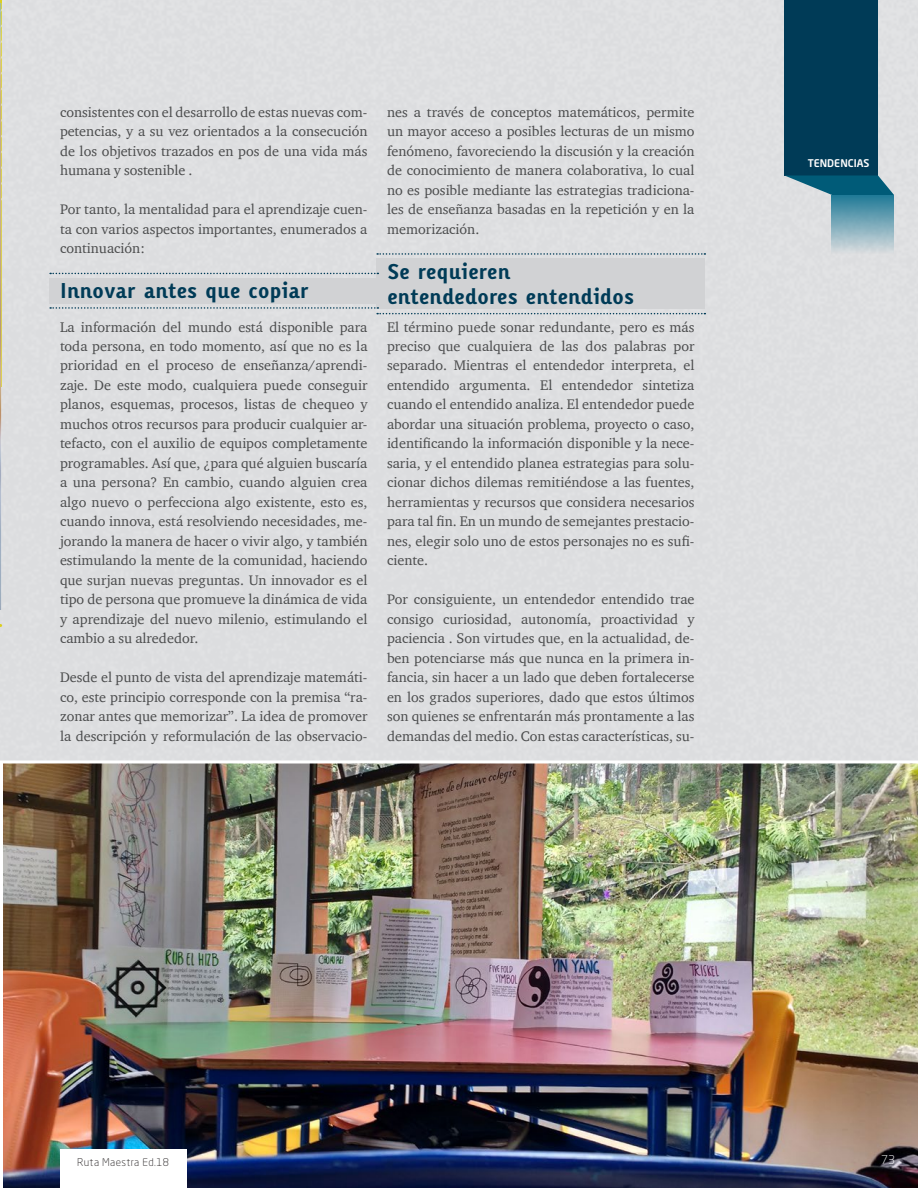
<style>
.page{position:relative;width:918px;height:1188px;background:#dedfe0}
.page>*{position:absolute;margin:0;border:0;box-sizing:border-box;transform-origin:0 0}
.t1{font:700 21px/25.2px "Karbid";letter-spacing:-.01em;color:#003b57}
.t2{font:14.25px/19.5px "Charter ITC";color:#4b4c4d;text-align:justify}
.t3{font:300 12px "Neo Sans Pro";color:#fff}
.t4{font:300 10.5px "Neo Sans Pro";letter-spacing:.04em;color:#231f20}
.t5{font:500 10.5px "Neo Sans Pro";color:#fff}
</style>
<div class="page">
<svg style="left:0;top:0;width:1px;height:627px"></svg>
<div style="left:376px;top:258px;width:329px;height:51px;background:#d1d2d4"></div>
<svg style="left:377px;top:253px;width:328px;height:2px"></svg>
<div style="left:49px;top:278px;width:329px;height:25px;background:#d1d2d4"></div>
<svg style="left:50px;top:273px;width:328px;height:1px"></svg>
<svg style="left:50px;top:307px;width:655px;height:7px"></svg>
<img style="left:0;top:760px;width:918px;height:428px">
<div style="left:60px;top:1149px;width:126px;height:39px;background:#fff"></div>
<div style="left:784px;top:0;width:94px;height:175px;background:#003b57"></div>
<svg style="left:786px;top:176px;width:108px;height:19px"></svg>
<div style="left:831px;top:195px;width:63px;height:59px;background:linear-gradient(to bottom,#1f7997,#dbdee0)"></div>
<p class="t2" style="left:60px;top:102px;width:309px">consistentes con el desarrollo de estas nuevas com&shy;petencias, y a su vez orientados a la consecución de los objetivos trazados en pos de una vida más humana y sostenible .</p>
<p class="t2" style="left:60px;top:200px;width:309px">Por tanto, la mentalidad para el aprendizaje cuen&shy;ta con varios aspectos importantes, enumerados a continuación:</p>
<h1 class="t1" style="left:60px;top:277px;width:250px">Innovar antes que copiar</h1>
<p class="t2" style="left:60px;top:317px;width:309px">La información del mundo está disponible para toda persona, en todo momento, así que no es la prioridad en el proceso de enseñanza/aprendi&shy;zaje. De este modo, cualquiera puede conseguir planos, esquemas, procesos, listas de chequeo y muchos otros recursos para producir cualquier ar&shy;tefacto, con el auxilio de equipos completamente programables. Así que, ¿para qué alguien buscaría a una persona? En cambio, cuando alguien crea algo nuevo o perfecciona algo existente, esto es, cuando innova, está resolviendo necesidades, me&shy;jorando la manera de hacer o vivir algo, y también estimulando la mente de la comunidad, haciendo que surjan nuevas preguntas. Un innovador es el tipo de persona que promueve la dinámica de vida y aprendizaje del nuevo milenio, estimulando el cambio a su alrededor.</p>
<p class="t2" style="left:60px;top:667px;width:309px">Desde el punto de vista del aprendizaje matemáti&shy;co, este principio corresponde con la premisa “ra&shy;zonar antes que memorizar”. La idea de promover la descripción y reformulación de las observacio-</p>
<p class="t2" style="left:387px;top:102px;width:309px">nes a través de conceptos matemáticos, permite un mayor acceso a posibles lecturas de un mismo fenómeno, favoreciendo la discusión y la creación de conocimiento de manera colaborativa, lo cual no es posible mediante las estrategias tradiciona&shy;les de enseñanza basadas en la repetición y en la memorización.</p>
<h1 class="t1" style="left:387px;top:258px;width:249px">Se requieren entendedores entendidos</h1>
<p class="t2" style="left:387px;top:317px;width:309px">El término puede sonar redundante, pero es más preciso que cualquiera de las dos palabras por separado. Mientras el entendedor interpreta, el entendido argumenta. El entendedor sintetiza cuando el entendido analiza. El entendedor puede abordar una situación problema, proyecto o caso, identificando la información disponible y la nece&shy;saria, y el entendido planea estrategias para solu&shy;cionar dichos dilemas remitiéndose a las fuentes, herramientas y recursos que considera necesarios para tal fin. En un mundo de semejantes prestacio&shy;nes, elegir solo uno de estos personajes no es sufi&shy;ciente.</p>
<p class="t2" style="left:387px;top:589px;width:309px">Por consiguiente, un entendedor entendido trae consigo curiosidad, autonomía, proactividad y paciencia . Son virtudes que, en la actualidad, de&shy;ben potenciarse más que nunca en la primera in&shy;fancia, sin hacer a un lado que deben fortalecerse en los grados superiores, dado que estos últimos son quienes se enfrentarán más prontamente a las demandas del medio. Con estas características, su-</p>
<p class="t5" style="left:808px;top:156px;width:63px">TENDENCIAS</p>
<p class="t4" style="left:77px;top:1156px;width:94px">Ruta Maestra Ed.18</p>
<p class="t3" style="left:881px;top:1152px;width:15px">73</p>
</div>
